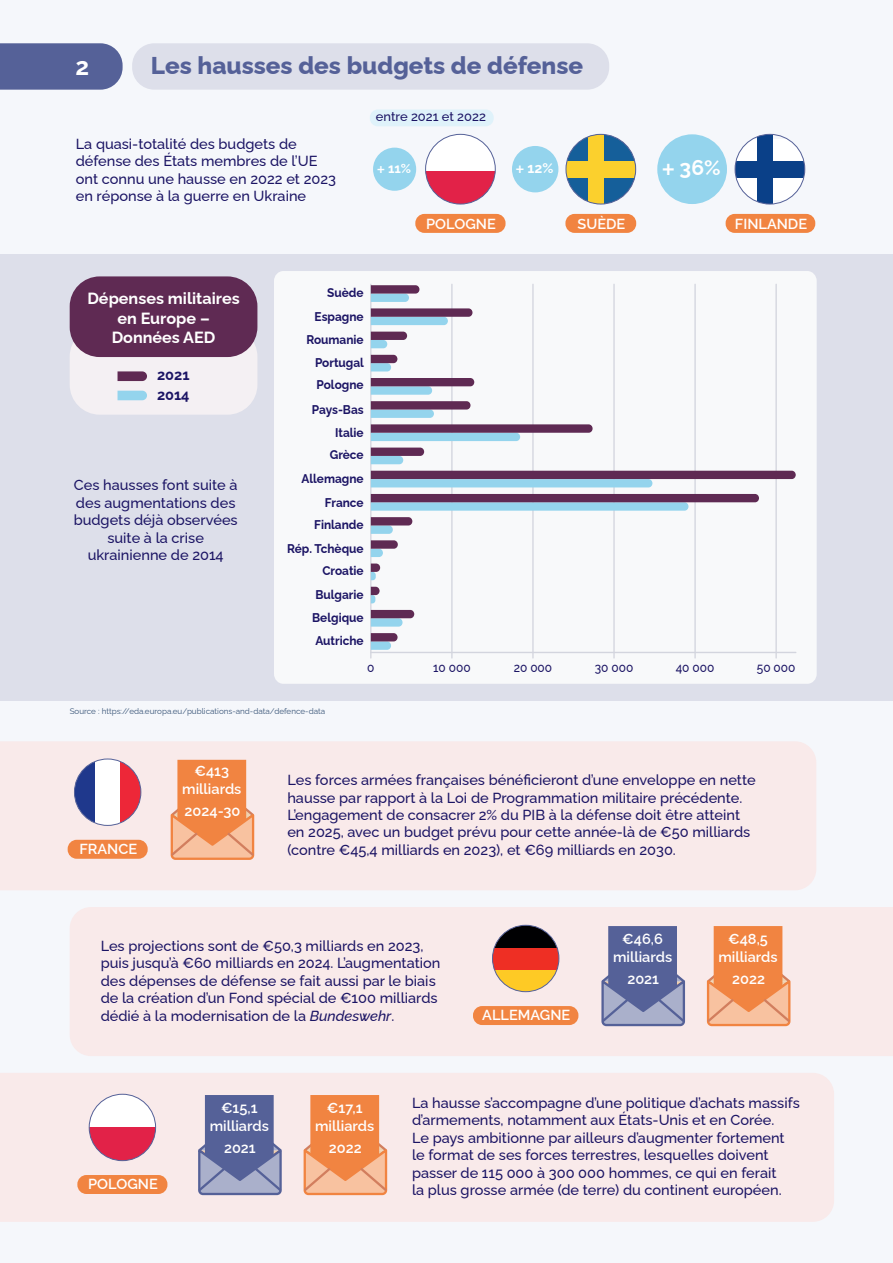
<style>
.page{position:relative;width:893px;height:1263px;background:#f5f7fb}
.page>*{position:absolute;margin:0;border:0;box-sizing:border-box;transform-origin:0 0}
.t1{font:800 24.3px "Raleway";color:#556198}
.t2{font:700 24.3px "Raleway";color:#fff}
.t3{font:700 21px "Raleway";color:#fff}
.t4{font:700 16.2px/19.4px "Raleway";color:#fff;text-align:center}
.t5{font:500 14.55px/17.4px "Raleway";color:#1b1464}
.t6{font:600 14.55px/17.4px "Raleway";color:#fff;text-align:center}
.t7{font:700 14.55px/19.2px "Raleway";color:#1b1464}
.t8{font:700 13.95px "Raleway";color:#fff}
.t9{font:700 13.05px "Raleway";color:#fff}
.t10{font:500 12.9px "Raleway";color:#1b1464}
.t11{font:700 12.6px "Raleway";color:#1b1464;scale:.94 1}
.t12{font:500 12.6px "Raleway";color:#1b1464;scale:.94 1}
.t13{font:8.1px "Raleway";color:#385477}
.s1{font-style:italic}
</style>
<div class="page">
<div style="left:0;top:254px;width:893px;height:446px;background:#dddfea"></div>
<div style="left:0;top:741px;width:816px;height:149px;background:#f9eaea"></div>
<div style="left:70px;top:907px;width:823px;height:149px;background:#f9eaea"></div>
<div style="left:132px;top:43px;width:477px;height:47px;background:#dddfea;border-radius:22px"></div>
<svg style="left:0;top:43px;width:123px;height:47px;background:#5d699d"></svg>
<div style="left:274px;top:271px;width:543px;height:413px;background:#f8f9fa;border-radius:10px"></div>
<hr style="left:370px;top:284px;width:1px;height:374px;background:#d3d5de">
<hr style="left:451px;top:284px;width:2px;height:374px;background:#d3d5de">
<hr style="left:532px;top:284px;width:2px;height:374px;background:#d3d5de">
<hr style="left:613px;top:284px;width:2px;height:374px;background:#d3d5de">
<hr style="left:694px;top:284px;width:2px;height:374px;background:#d3d5de">
<hr style="left:775px;top:284px;width:2px;height:374px;background:#d3d5de">
<hr style="left:371px;top:652px;width:425px;height:1px;background:#d3d5de">
<svg style="left:371px;top:285px;width:48px;height:17px"></svg>
<svg style="left:371px;top:308px;width:101px;height:17px;background:#8986a3"></svg>
<svg style="left:371px;top:332px;width:36px;height:16px"></svg>
<svg style="left:371px;top:355px;width:26px;height:16px"></svg>
<svg style="left:371px;top:378px;width:103px;height:17px"></svg>
<svg style="left:371px;top:401px;width:99px;height:17px"></svg>
<svg style="left:371px;top:424px;width:222px;height:17px"></svg>
<svg style="left:371px;top:448px;width:53px;height:16px"></svg>
<svg style="left:371px;top:471px;width:425px;height:16px"></svg>
<svg style="left:371px;top:494px;width:388px;height:17px;background:#8685a3"></svg>
<svg style="left:371px;top:517px;width:41px;height:17px"></svg>
<svg style="left:371px;top:540px;width:27px;height:17px"></svg>
<svg style="left:371px;top:563px;width:9px;height:17px"></svg>
<svg style="left:371px;top:587px;width:9px;height:16px"></svg>
<svg style="left:371px;top:610px;width:43px;height:17px"></svg>
<svg style="left:371px;top:633px;width:27px;height:17px"></svg>
<div style="left:70px;top:327px;width:187px;height:88px;background:#f4f0f3;border-radius:30px"></div>
<svg style="left:118px;top:391px;width:29px;height:9px"></svg>
<svg style="left:118px;top:371px;width:29px;height:10px"></svg>
<div style="left:177px;top:760px;width:69px;height:87px;background:#f18441"></div>
<svg style="left:169px;top:778px;width:87px;height:83px"></svg>
<div style="left:74px;top:759px;width:67px;height:66px;background:#fff;border-radius:33px"></div>
<svg style="left:74px;top:759px;width:21px;height:66px"></svg>
<svg style="left:121px;top:759px;width:20px;height:66px"></svg>
<div style="left:74px;top:759px;width:67px;height:66px;border:1px solid #556198;border-radius:50%"></div>
<div style="left:68px;top:840px;width:80px;height:19px;background:#f18441;border-radius:9px"></div>
<div style="left:0;top:1073px;width:834px;height:149px;background:#f9eaea"></div>
<div style="left:714px;top:926px;width:68px;height:87px;background:#f18441"></div>
<svg style="left:705px;top:944px;width:88px;height:83px"></svg>
<svg style="left:492px;top:969px;width:67px;height:23px;background:#f4c865"></svg>
<div style="left:492px;top:947px;width:67px;height:22px;background:#ee2f24"></div>
<svg style="left:492px;top:925px;width:67px;height:22px"></svg>
<div style="left:492px;top:925px;width:67px;height:67px;border:1px solid #556198;border-radius:50%"></div>
<div style="left:608px;top:926px;width:69px;height:87px;background:#556198"></div>
<svg style="left:599px;top:944px;width:88px;height:83px"></svg>
<div style="left:473px;top:1006px;width:105px;height:19px;background:#f18441;border-radius:9px"></div>
<div style="left:310px;top:1095px;width:69px;height:87px;background:#f18441"></div>
<svg style="left:301px;top:1113px;width:88px;height:83px"></svg>
<svg style="left:89px;top:1094px;width:67px;height:33px;fill:#fff"></svg>
<svg style="left:89px;top:1127px;width:67px;height:34px;background:#e24e6c"></svg>
<div style="left:89px;top:1094px;width:67px;height:67px;border:1px solid #556198;border-radius:50%"></div>
<div style="left:205px;top:1095px;width:69px;height:87px;background:#556198"></div>
<svg style="left:196px;top:1113px;width:88px;height:83px"></svg>
<div style="left:77px;top:1175px;width:90px;height:19px;background:#f18441;border-radius:9px"></div>
<div style="left:70px;top:276px;width:187px;height:81px;background:#5f2a53;border-radius:30px"></div>
<div style="left:370px;top:109px;width:124px;height:17px;background:#dff2fa;border-radius:8px"></div>
<div style="left:657px;top:134px;width:70px;height:70px;background:#94d4ed;border-radius:50%"></div>
<svg style="left:735px;top:139px;width:70px;height:60px"></svg>
<div style="left:735px;top:161px;width:70px;height:16px;background:#0a4088"></div>
<div style="left:758px;top:134px;width:15px;height:70px;background:#0a4088"></div>
<div style="left:735px;top:134px;width:70px;height:70px;border:1px solid #556198;border-radius:50%"></div>
<div style="left:566px;top:134px;width:70px;height:70px;background:#155f9a;border-radius:35px"></div>
<div style="left:566px;top:161px;width:70px;height:16px;background:#fbd02d"></div>
<div style="left:589px;top:134px;width:15px;height:70px;background:#fbd02d"></div>
<div style="left:566px;top:134px;width:70px;height:70px;border:1px solid #556198;border-radius:50%"></div>
<div style="left:512px;top:146px;width:46px;height:46px;background:#94d4ed;border-radius:50%"></div>
<div style="left:373px;top:148px;width:43px;height:43px;background:#94d4ed;border-radius:50%"></div>
<div style="left:426px;top:134px;width:69px;height:37px;background:#fff"></div>
<svg style="left:426px;top:171px;width:69px;height:33px;fill:#e22248"></svg>
<div style="left:425px;top:134px;width:70px;height:70px;border:1px solid #556198;border-radius:50%"></div>
<div style="left:565px;top:214px;width:71px;height:19px;background:#f18441;border-radius:9px"></div>
<div style="left:726px;top:214px;width:89px;height:19px;background:#f18441;border-radius:9px"></div>
<div style="left:415px;top:214px;width:91px;height:19px;background:#f18441;border-radius:9px"></div>
<h1 class="t2" style="left:76px;top:47px;width:15px">2</h1>
<h1 class="t1" style="left:151px;top:46px;width:434px">Les hausses des budgets de défense</h1>
<p class="t5" style="left:76px;top:133px;width:262px">La quasi-totalité des budgets de défense des États membres de l’UE ont connu une hausse en 2022 et 2023 en réponse à la guerre en Ukraine</p>
<p class="t10" style="left:376px;top:106px;width:112px">entre 2021 et 2022</p>
<p class="t9" style="left:388px;top:158px;width:25px">11%</p>
<p class="t8" style="left:528px;top:157px;width:27px">12%</p>
<h2 class="t3" style="left:680px;top:151px;width:43px">36%</h2>
<p class="t6" style="left:426px;top:213px;width:71px">POLOGNE</p>
<p class="t6" style="left:577px;top:213px;width:49px">SUÈDE</p>
<p class="t6" style="left:735px;top:213px;width:74px">FINLANDE</p>
<p class="t4" style="left:87px;top:287px;width:154px">Dépenses militaires en Europe –<br>Données AED</p>
<p class="t7" style="left:157px;top:364px;width:34px">2021<br>2014</p>
<p class="t5" style="left:74px;top:475px;width:165px;text-align:center">Ces hausses font suite à des augmentations des budgets déjà observées suite à la crise ukrainienne de 2014</p>
<p class="t11" style="left:327px;top:282px;width:40px">Suède</p>
<p class="t11" style="left:315px;top:306px;width:54px">Espagne</p>
<p class="t11" style="left:306px;top:329px;width:63px">Roumanie</p>
<p class="t11" style="left:315px;top:353px;width:54px">Portugal</p>
<p class="t11" style="left:316px;top:375px;width:52px">Pologne</p>
<p class="t11" style="left:312px;top:399px;width:57px">Pays-Bas</p>
<p class="t11" style="left:335px;top:422px;width:32px">Italie</p>
<p class="t11" style="left:330px;top:445px;width:38px">Grèce</p>
<p class="t11" style="left:301px;top:468px;width:68px">Allemagne</p>
<p class="t11" style="left:325px;top:492px;width:43px">France</p>
<p class="t11" style="left:314px;top:514px;width:54px">Finlande</p>
<p class="t11" style="left:287px;top:538px;width:83px">Rép. Tchèque</p>
<p class="t11" style="left:322px;top:561px;width:45px">Croatie</p>
<p class="t11" style="left:315px;top:584px;width:53px">Bulgarie</p>
<p class="t11" style="left:312px;top:607px;width:56px">Belgique</p>
<p class="t11" style="left:315px;top:631px;width:53px">Autriche</p>
<p class="t13" style="left:70px;top:705px;width:257px">Source : https://eda.europa.eu/publications-and-data/defence-data</p>
<p class="t12" style="left:367px;top:658px;width:9px">0</p>
<p class="t12" style="left:433px;top:658px;width:41px">10 000</p>
<p class="t12" style="left:514px;top:658px;width:42px">20 000</p>
<p class="t12" style="left:595px;top:658px;width:43px">30 000</p>
<p class="t12" style="left:676px;top:658px;width:43px">40 000</p>
<p class="t12" style="left:757px;top:658px;width:43px">50 000</p>
<p class="t6" style="left:79px;top:838px;width:59px">FRANCE</p>
<p class="t6" style="left:182px;top:761px;width:61px">€413 milliards</p>
<p class="t6" style="left:185px;top:801px;width:57px">2024-30</p>
<p class="t5" style="left:287px;top:770px;width:470px">Les forces armées françaises bénéficieront d’une enveloppe en nette hausse par rapport à la Loi de Programmation militaire précédente.<br>L’engagement de consacrer 2% du PIB à la défense doit être atteint en 2025, avec un budget prévu pour cette année-là de €50 milliards (contre €45,4 milliards en 2023), et €69 milliards en 2030.</p>
<p class="t5" style="left:101px;top:935px;width:341px">Les projections sont de €50,3 milliards en 2023, puis jusqu’à €60 milliards en 2024. L’augmentation des dépenses de défense se fait aussi par le biais de la création d’un Fond spécial de €100 milliards dédié à la modernisation de la <span class="s1">Bundeswehr</span>.</p>
<p class="t6" style="left:482px;top:1004px;width:90px">ALLEMAGNE</p>
<p class="t6" style="left:613px;top:929px;width:61px">€46,6 milliards</p>
<p class="t6" style="left:627px;top:968px;width:33px">2021</p>
<p class="t6" style="left:718px;top:929px;width:61px">€48,5 milliards</p>
<p class="t6" style="left:732px;top:968px;width:34px">2022</p>
<p class="t6" style="left:88px;top:1173px;width:71px">POLOGNE</p>
<p class="t6" style="left:210px;top:1098px;width:61px">€15,1 milliards</p>
<p class="t6" style="left:224px;top:1137px;width:33px">2021</p>
<p class="t6" style="left:315px;top:1098px;width:61px">€17,1 milliards</p>
<p class="t6" style="left:329px;top:1137px;width:34px">2022</p>
<p class="t5" style="left:412px;top:1092px;width:389px">La hausse s’accompagne d’une politique d’achats massifs d’armements, notamment aux États-Unis et en Corée.<br>Le pays ambitionne par ailleurs d’augmenter fortement le format de ses forces terrestres, lesquelles doivent passer de 115 000 à 300 000 hommes, ce qui en ferait<br>la plus grosse armée (de terre) du continent européen.</p>
</div>
